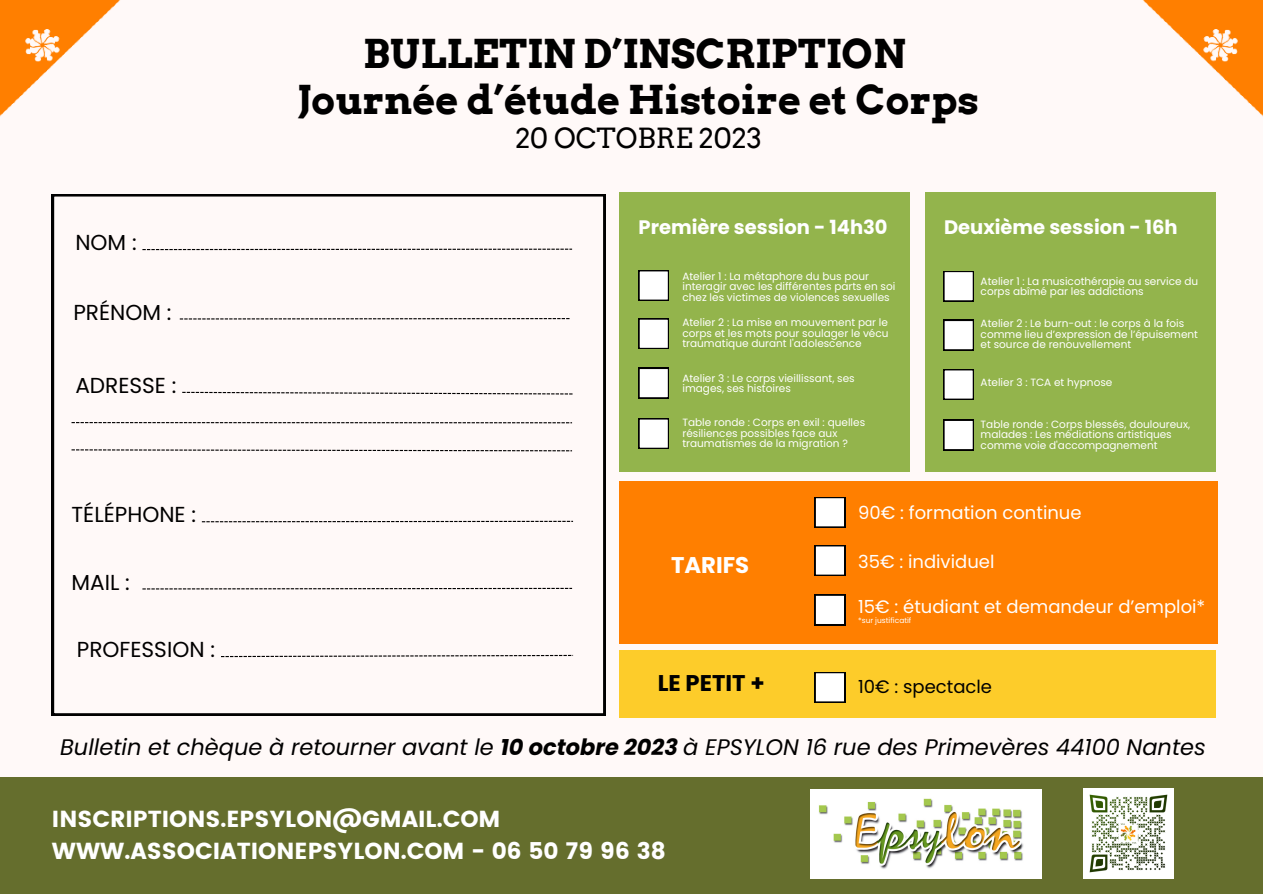
<style>
.page{position:relative;width:1263px;height:894px;background:#fff}
.page>*{position:absolute;margin:0;border:0;box-sizing:border-box;transform-origin:0 0}
.t1{font:700 39.75px "Arvo";color:#000}
.t2{font:27.75px "Arvo";color:#000}
.t3{font:23.1px "Poppins";color:#fff}
.t4{font:700 22.65px "Poppins";color:#000}
.t5{font:700 22.65px "Poppins";color:#fff}
.t6{font:italic 22.5px "Poppins";color:#000}
.t7{font:21.6px "Poppins";color:#000}
.t8{font:700 19.5px "Poppins";color:#fff}
.t9{font:18px "Poppins";color:#fff}
.t10{font:18px "Poppins";color:#000}
.t11{font:10.5px/10.5px "Poppins";color:#fff}
.t12{font:7.5px "Poppins";color:#fff}
.s1{font-weight:700}
</style>
<div class="page">
<div style="left:0;top:0;width:1263px;height:893px;background:#fff9f8"></div>
<div style="left:0;top:777px;width:1262px;height:116px;background:#656e2d"></div>
<img style="left:810px;top:789px;width:232px;height:89px">
<svg style="left:52px;top:194px;width:553px;height:521px"></svg>
<img style="left:1143px;top:0;width:119px;height:116px">
<img style="left:0;top:0;width:120px;height:117px">
<img style="left:1083px;top:788px;width:90px;height:90px">
<div style="left:619px;top:192px;width:291px;height:279px;background:#93b44c"></div>
<svg style="left:142px;top:248px;width:430px;height:2px"></svg>
<svg style="left:180px;top:318px;width:389px;height:1px"></svg>
<svg style="left:182px;top:391px;width:390px;height:3px"></svg>
<svg style="left:72px;top:422px;width:500px;height:1px"></svg>
<svg style="left:72px;top:449px;width:500px;height:2px"></svg>
<svg style="left:202px;top:520px;width:371px;height:2px"></svg>
<svg style="left:142px;top:587px;width:430px;height:2px"></svg>
<svg style="left:221px;top:654px;width:352px;height:3px"></svg>
<div style="left:639px;top:270px;width:29px;height:31px;background:#000"></div>
<svg style="left:639px;top:270px;width:30px;height:30px"></svg>
<div style="left:926px;top:192px;width:290px;height:279px;background:#93b44c"></div>
<svg style="left:943px;top:271px;width:31px;height:30px"></svg>
<svg style="left:639px;top:318px;width:30px;height:31px"></svg>
<svg style="left:639px;top:368px;width:30px;height:30px"></svg>
<div style="left:639px;top:418px;width:29px;height:31px;background:#000"></div>
<svg style="left:639px;top:418px;width:30px;height:30px"></svg>
<svg style="left:943px;top:320px;width:31px;height:30px"></svg>
<div style="left:943px;top:369px;width:30px;height:31px;background:#000"></div>
<svg style="left:944px;top:369px;width:30px;height:30px"></svg>
<svg style="left:943px;top:419px;width:31px;height:31px"></svg>
<div style="left:619px;top:481px;width:599px;height:162px;background:#ff7f00"></div>
<svg style="left:815px;top:497px;width:30px;height:30px"></svg>
<svg style="left:815px;top:545px;width:30px;height:30px"></svg>
<svg style="left:815px;top:594px;width:30px;height:31px"></svg>
<div style="left:619px;top:650px;width:597px;height:67px;background:#fdcc2a"></div>
<svg style="left:815px;top:672px;width:30px;height:30px"></svg>
<p class="t7" style="left:75px;top:227px;width:63px">NOM :</p>
<p class="t7" style="left:73px;top:297px;width:100px">PRÉNOM :</p>
<p class="t7" style="left:75px;top:370px;width:103px">ADRESSE :</p>
<p class="t7" style="left:72px;top:499px;width:126px">TÉLÉPHONE :</p>
<p class="t7" style="left:72px;top:566px;width:60px">MAIL :</p>
<p class="t7" style="left:77px;top:634px;width:140px">PROFESSION :</p>
<p class="t1" style="left:363px;top:29px;width:544px">BULLETIN D’INSCRIPTION</p>
<p class="t1" style="left:298px;top:75px;width:683px">Journée d’étude Histoire et Corps</p>
<p class="t2" style="left:515px;top:121px;width:248px">20 OCTOBRE 2023</p>
<p class="t8" style="left:639px;top:213px;width:251px">Première session - 14h30</p>
<p class="t8" style="left:944px;top:213px;width:235px">Deuxième session - 16h</p>
<p class="t11" style="left:682px;top:270px;width:214px">Atelier 1 : La métaphore du bus pour interagir avec les différentes parts en soi chez les victimes de violences sexuelles</p>
<p class="t11" style="left:682px;top:317px;width:208px;text-align:justify">Atelier 2 : La mise en mouvement par le corps et les mots pour soulager le vécu traumatique durant l'adolescence</p>
<p class="t11" style="left:682px;top:372px;width:174px">Atelier 3 : Le corps vieillissant, ses images, ses histoires</p>
<p class="t11" style="left:682px;top:417px;width:184px">Table ronde : Corps en exil : quelles résiliences possibles face aux traumatismes de la migration ?</p>
<p class="t11" style="left:981px;top:276px;width:219px">Atelier 1 : La musicothérapie au service du corps abîmé par les addictions</p>
<p class="t11" style="left:981px;top:318px;width:219px">Atelier 2 : Le burn-out : le corps à la fois comme lieu d’expression de l’épuisement et source de renouvellement</p>
<p class="t11" style="left:981px;top:377px;width:133px">Atelier 3 : TCA et hypnose</p>
<p class="t11" style="left:981px;top:418px;width:211px">Table ronde : Corps blessés, douloureux, malades : Les médiations artistiques comme voie d'accompagnement</p>
<p class="t5" style="left:671px;top:549px;width:80px">TARIFS</p>
<p class="t9" style="left:858px;top:499px;width:225px">90€ : formation continue</p>
<p class="t9" style="left:858px;top:548px;width:138px">35€ : individuel</p>
<p class="t9" style="left:858px;top:594px;width:349px">15€ : étudiant et demandeur d’emploi*</p>
<p class="t12" style="left:858px;top:614px;width:55px">*sur justificatif</p>
<p class="t4" style="left:658px;top:667px;width:108px">LE PETIT +</p>
<p class="t10" style="left:858px;top:674px;width:135px">10€ : spectacle</p>
<p class="t6" style="left:60px;top:731px;width:1147px">Bulletin et chèque à retourner avant le <span class="s1">10 octobre 2023</span> à EPSYLON 16 rue des Primevères 44100 Nantes</p>
<p class="t3" style="left:52px;top:805px;width:450px">INSCRIPTIONS.EPSYLON@GMAIL.COM</p>
<p class="t3" style="left:52px;top:836px;width:615px">WWW.ASSOCIATIONEPSYLON.COM - 06 50 79 96 38</p>
</div>
